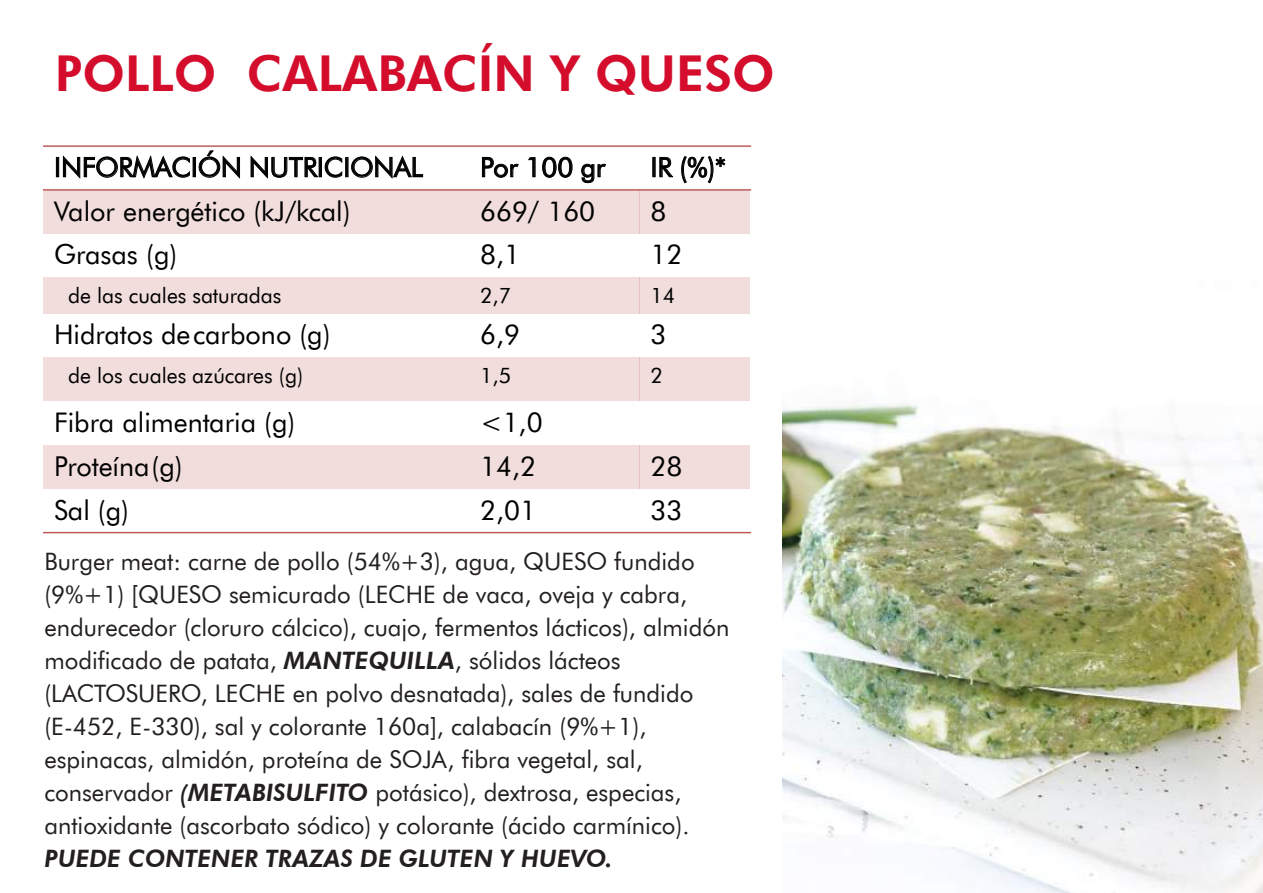
<style>
.page{position:relative;width:1263px;height:893px;background:#fff}
.page>*{position:absolute;margin:0;border:0;box-sizing:border-box;transform-origin:0 0}
.t1{font:800 49.5px "Futura BT";color:#d30d2b}
.t2{font:27px "Futura BT";color:#000001}
.t3{font:24px/33px "Futura BT";color:#231f20}
.t4{font:italic 800 24px "Futura BT";color:#231f20}
.t5{font:21px "Futura BT";color:#000001}
.s1{font-weight:800;font-style:italic}
</style>
<div class="page">
<div style="left:43px;top:190px;width:426px;height:44px;background:#f1dddc"></div>
<div style="left:469px;top:190px;width:170px;height:44px;background:#f1dddc"></div>
<div style="left:639px;top:190px;width:111px;height:44px;background:#f1dddc"></div>
<div style="left:43px;top:278px;width:426px;height:36px;background:#f1dddc"></div>
<div style="left:469px;top:278px;width:170px;height:36px;background:#f1dddc"></div>
<div style="left:639px;top:278px;width:111px;height:36px;background:#f1dddc"></div>
<div style="left:43px;top:357px;width:426px;height:44px;background:#f1dddc"></div>
<div style="left:469px;top:357px;width:170px;height:44px;background:#f1dddc"></div>
<div style="left:639px;top:357px;width:111px;height:44px;background:#f1dddc"></div>
<div style="left:43px;top:445px;width:426px;height:44px;background:#f1dddc"></div>
<div style="left:469px;top:445px;width:170px;height:44px;background:#f1dddc"></div>
<div style="left:639px;top:445px;width:111px;height:44px;background:#f1dddc"></div>
<hr style="left:43px;top:189px;width:707px;height:2px;background:#bd5654">
<hr style="left:43px;top:145px;width:707px;height:2px;background:#bd5654">
<hr style="left:43px;top:532px;width:707px;height:1px;background:#bd5654">
<div style="left:56px;top:157px;width:3px;height:20px;border:1px solid #000001"></div>
<svg style="left:63px;top:155px;width:127px;height:24px"></svg>
<div style="left:193px;top:157px;width:3px;height:20px;border:1px solid #000001"></div>
<svg style="left:198px;top:150px;width:42px;height:29px"></svg>
<svg style="left:250px;top:155px;width:93px;height:24px"></svg>
<div style="left:345px;top:157px;width:3px;height:20px;border:1px solid #000001"></div>
<svg style="left:351px;top:155px;width:72px;height:24px"></svg>
<svg style="left:482px;top:157px;width:37px;height:21px"></svg>
<svg style="left:528px;top:157px;width:8px;height:21px"></svg>
<svg style="left:542px;top:156px;width:31px;height:22px"></svg>
<svg style="left:581px;top:163px;width:25px;height:20px"></svg>
<svg style="left:659px;top:157px;width:15px;height:21px"></svg>
<svg style="left:681px;top:156px;width:45px;height:28px"></svg>
<img style="left:782px;top:404px;width:481px;height:489px">
<h1 class="t1" style="left:55px;top:43px;width:721px">POLLO CALABACÍN Y QUESO</h1>
<p class="t2" style="left:54px;top:151px;width:370px">INFORMACIÓN NUTRICIONAL</p>
<p class="t2" style="left:480px;top:151px;width:127px">Por 100 gr</p>
<p class="t2" style="left:650px;top:151px;width:77px">IR (%)*</p>
<p class="t2" style="left:54px;top:195px;width:298px">Valor energético (kJ/kcal)</p>
<p class="t2" style="left:480px;top:195px;width:117px">669/ 160</p>
<p class="t2" style="left:650px;top:195px;width:17px">8</p>
<p class="t2" style="left:54px;top:238px;width:125px">Grasas (g)</p>
<p class="t2" style="left:480px;top:238px;width:41px">8,1</p>
<p class="t2" style="left:650px;top:238px;width:33px">12</p>
<p class="t5" style="left:68px;top:282px;width:215px">de las cuales saturadas</p>
<p class="t5" style="left:480px;top:282px;width:33px">2,7</p>
<p class="t5" style="left:650px;top:282px;width:26px">14</p>
<p class="t2" style="left:54px;top:318px;width:278px">Hidratos decarbono (g)</p>
<p class="t2" style="left:480px;top:318px;width:41px">6,9</p>
<p class="t2" style="left:650px;top:318px;width:17px">3</p>
<p class="t5" style="left:68px;top:362px;width:237px">de los cuales azúcares (g)</p>
<p class="t5" style="left:480px;top:362px;width:33px">1,5</p>
<p class="t5" style="left:650px;top:362px;width:14px">2</p>
<p class="t2" style="left:54px;top:406px;width:243px">Fibra alimentaria (g)</p>
<p class="t2" style="left:480px;top:406px;width:64px">&lt;1,0</p>
<p class="t2" style="left:54px;top:450px;width:130px">Proteína(g)</p>
<p class="t2" style="left:480px;top:450px;width:57px">14,2</p>
<p class="t2" style="left:650px;top:450px;width:33px">28</p>
<p class="t2" style="left:54px;top:494px;width:77px">Sal (g)</p>
<p class="t2" style="left:480px;top:494px;width:57px">2,01</p>
<p class="t2" style="left:650px;top:494px;width:33px">33</p>
<p class="t3" style="left:44px;top:545px;width:687px">Burger meat: carne de pollo (54%+3), agua, QUESO fundido (9%+1) [QUESO semicurado (LECHE de vaca, oveja y cabra, endurecedor (cloruro cálcico), cuajo, fermentos lácticos), almidón modificado de patata, <span class="s1">MANTEQUILLA</span>, sólidos lácteos (LACTOSUERO, LECHE en polvo desnatada), sales de fundido (E-452, E-330), sal y colorante 160a], calabacín (9%+1), espinacas, almidón, proteína de SOJA, fibra vegetal, sal, conservador <span class="s1">(METABISULFITO</span> potásico), dextrosa, especias, antioxidante (ascorbato sódico) y colorante (ácido carmínico).</p>
<p class="t4" style="left:44px;top:844px;width:570px">PUEDE CONTENER TRAZAS DE GLUTEN Y HUEVO.</p>
</div>
